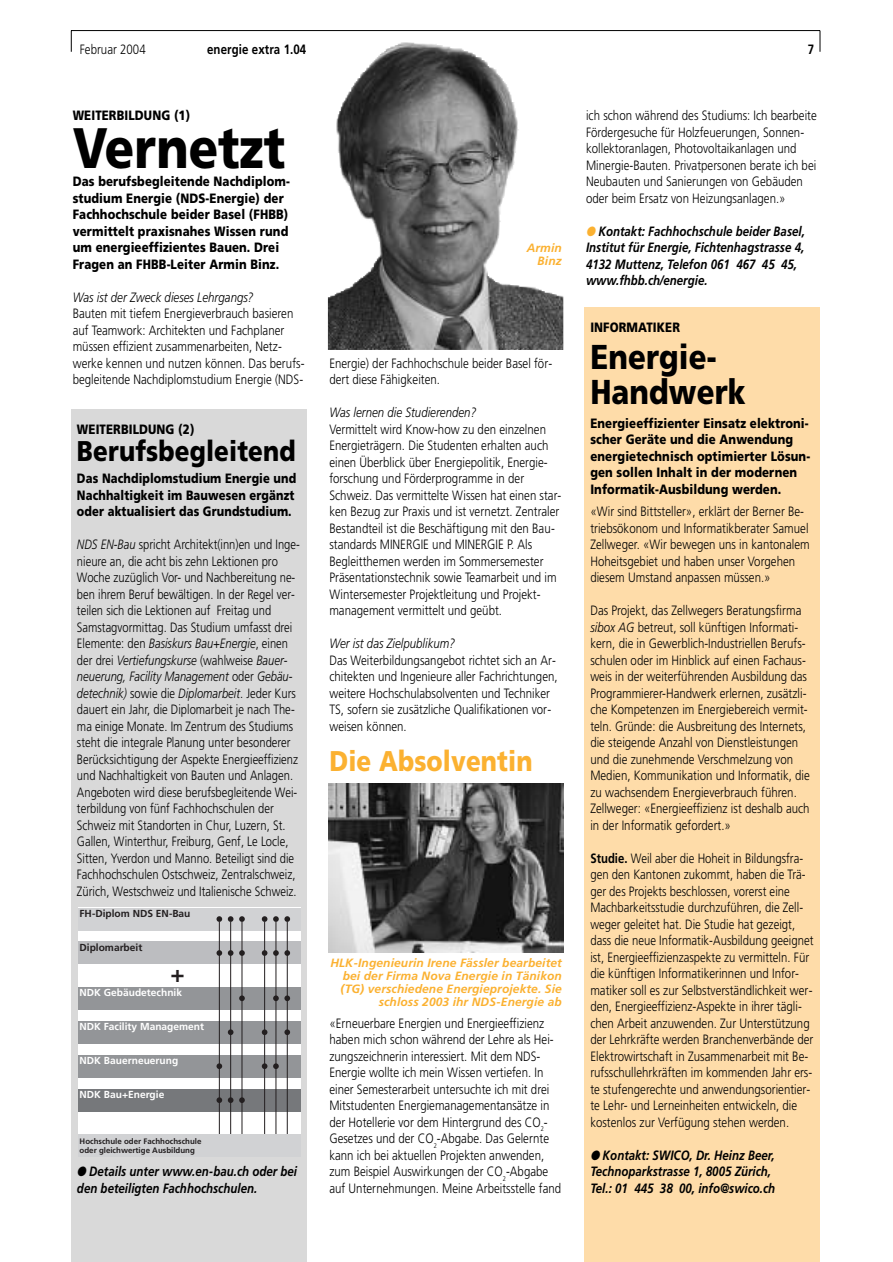
<style>
.page{position:relative;width:893px;height:1262px;background:#fff}
.page>*{position:absolute;margin:0;border:0;box-sizing:border-box;transform-origin:0 0}
.t1{font:900 57px "Frutiger";letter-spacing:-.005em;color:#000;scale:.85 1}
.t2{font:900 34.5px/34.5px "Frutiger";letter-spacing:.005em;color:#000;scale:.85 1}
.t3{font:900 28.5px "Frutiger";letter-spacing:.005em;color:#000;scale:.85 1}
.t4{font:900 28.5px "Frutiger";letter-spacing:.005em;color:#fbb131;scale:.85 1}
.t5{font:700 23.7px "Frutiger";color:#231f20}
.t6{font:300 13.5px/16.5px "Frutiger";color:#000;scale:.85 1}
.t7{font:300 13.5px/16.5px "Frutiger";color:#000;scale:.83 1}
.t8{font:300 13.5px/16.5px "Frutiger";color:#000;scale:.84 1}
.t9{font:900 13.5px/16.5px "Frutiger";letter-spacing:.01em;color:#000;scale:.85 1}
.t10{font:italic 700 13.5px/16.5px "Frutiger";color:#000;scale:.85 1}
.t11{font:900 13.5px/16.5px "Frutiger";letter-spacing:.01em;color:#000;scale:.83 1}
.t12{font:italic 300 13.5px "Frutiger";color:#000;scale:.85 1}
.t13{font:700 13.5px "Frutiger";letter-spacing:.01em;color:#000;scale:.85 1}
.t14{font:italic 700 12px/12.8px "Frutiger";letter-spacing:.01em;color:#fbb131;text-align:right}
.t15{font:700 10.2px "Frutiger";color:#fff}
.t16{font:700 10.2px "Frutiger";color:#231f20}
.t17{font:700 7.95px/9px "Frutiger";color:#231f20}
.s1{font-style:italic}
.s2{color:#fbb131}
.s3{font-weight:700}
</style>
<div class="page">
<hr style="left:71px;top:30px;width:748px;height:1px;background:#000">
<svg style="left:71px;top:31px;width:1px;height:21px"></svg>
<svg style="left:819px;top:31px;width:1px;height:21px"></svg>
<div style="left:71px;top:409px;width:235px;height:853px;background:#d9d9d9"></div>
<div style="left:584px;top:307px;width:236px;height:955px;background:#fedca9"></div>
<img style="left:328px;top:42px;width:235px;height:308px">
<img style="left:328px;top:783px;width:235px;height:169px">
<div style="left:511px;top:242px;width:52px;height:30px;background:#fff"></div>
<div style="left:78px;top:907px;width:223px;height:250px;background:#fff"></div>
<div style="left:78px;top:1020px;width:223px;height:23px;background:#939598"></div>
<div style="left:78px;top:941px;width:223px;height:23px;background:#bcbdc0"></div>
<div style="left:78px;top:987px;width:223px;height:22px;background:#939598"></div>
<div style="left:78px;top:1054px;width:223px;height:23px;background:#939598"></div>
<div style="left:78px;top:1088px;width:223px;height:23px;background:#76787b"></div>
<div style="left:78px;top:907px;width:223px;height:23px;background:#d1d2d4"></div>
<svg style="left:262px;top:916px;width:5px;height:218px"></svg>
<svg style="left:273px;top:916px;width:17px;height:218px"></svg>
<svg style="left:216px;top:916px;width:6px;height:218px"></svg>
<svg style="left:228px;top:916px;width:5px;height:218px"></svg>
<svg style="left:239px;top:916px;width:6px;height:218px"></svg>
<div style="left:78px;top:1134px;width:223px;height:22px;background:#d1d2d4"></div>
<p class="t6" style="left:80px;top:42px;width:79px">Februar 2004</p>
<p class="t13" style="left:207px;top:44px;width:118px">energie extra 1.04</p>
<p class="t13" style="left:807px;top:44px;width:9px">7</p>
<p class="t9" style="left:73px;top:108px;width:140px">WEITERBILDUNG (1)</p>
<h1 class="t1" style="left:73px;top:125px;width:251px">Vernetzt</h1>
<p class="t9" style="left:73px;top:174px;width:257px">Das berufsbegleitende Nachdiplom&shy;studium Energie (NDS-Energie) der Fachhochschule beider Basel (FHBB) vermittelt praxisnahes Wissen rund um energieeffizientes Bauen. Drei Fragen an FHBB-Leiter Armin Binz.</p>
<p class="t12" style="left:73px;top:291px;width:214px">Was ist der Zweck dieses Lehrgangs?</p>
<p class="t6" style="left:73px;top:306px;width:274px">Bauten mit tiefem Energieverbrauch basieren auf Teamwork: Architekten und Fachplaner müssen effizient zusammenarbeiten, Netz&shy;werke kennen und nutzen können. Das berufs&shy;begleitende Nachdiplomstudium Energie (NDS-</p>
<p class="t9" style="left:77px;top:422px;width:140px">WEITERBILDUNG (2)</p>
<h3 class="t3" style="left:77px;top:439px;width:259px">Berufsbegleitend</h3>
<p class="t11" style="left:77px;top:471px;width:266px">Das Nachdiplomstudium Energie und<br>Nachhaltigkeit im Bauwesen ergänzt oder aktualisiert das Grundstudium.</p>
<p class="t7" style="left:77px;top:537px;width:270px"><span class="s1">NDS EN-Bau</span> spricht Architekt(inn)en und Inge&shy;nieure an, die acht bis zehn Lektionen pro Woche zuzüglich Vor- und Nachbereitung ne&shy;ben ihrem Beruf bewältigen. In der Regel ver&shy;teilen sich die Lektionen auf Freitag und Samstagvormittag. Das Studium umfasst drei Elemente: den <span class="s1">Basiskurs Bau+Energie</span>, einen der drei <span class="s1">Vertiefungskurse</span> (wahlweise <span class="s1">Bauer&shy;neuerung, Facility Management</span> oder <span class="s1">Gebäu&shy;detechnik)</span> sowie die <span class="s1">Diplomarbeit</span>. Jeder Kurs dauert ein Jahr, die Diplomarbeit je nach The&shy;ma einige Monate. Im Zentrum des Studiums steht die integrale Planung unter besonderer Berücksichtigung der Aspekte Energieeffizienz und Nachhaltigkeit von Bauten und Anlagen.<br>Angeboten wird diese berufsbegleitende Wei&shy;terbildung von fünf Fachhochschulen der Schweiz mit Standorten in Chur, Luzern, St.<br>Gallen, Winterthur, Freiburg, Genf, Le Locle, Sitten, Yverdon und Manno. Beteiligt sind die Fachhochschulen Ostschweiz, Zentralschweiz, Zürich, Westschweiz und Italienische Schweiz.</p>
<p class="t16" style="left:80px;top:909px;width:112px">FH-Diplom NDS EN-Bau</p>
<p class="t16" style="left:79px;top:943px;width:64px">Diplomarbeit</p>
<p class="t15" style="left:80px;top:988px;width:104px">NDK Gebäudetechnik</p>
<h3 class="t5" style="left:170px;top:963px;width:16px">+</h3>
<p class="t15" style="left:79px;top:1022px;width:126px">NDK Facility Management</p>
<p class="t15" style="left:80px;top:1056px;width:100px">NDK Bauerneuerung</p>
<p class="t15" style="left:80px;top:1090px;width:86px">NDK Bau+Energie</p>
<p class="t17" style="left:80px;top:1136px;width:123px">Hochschule oder Fachhochschule oder gleichwertige Ausbildung</p>
<p class="t10" style="left:77px;top:1164px;width:260px">● Details unter www.en-bau.ch oder bei den beteiligten Fachhochschulen.</p>
<p class="t14" style="left:526px;top:243px;width:37px">Armin<br>Binz</p>
<p class="t6" style="left:329px;top:356px;width:263px">Energie) der Fachhochschule beider Basel för&shy;dert diese Fähigkeiten.</p>
<p class="t12" style="left:329px;top:407px;width:174px">Was lernen die Studierenden?</p>
<p class="t6" style="left:329px;top:422px;width:274px">Vermittelt wird Know-how zu den einzelnen Energieträgern. Die Studenten erhalten auch einen Überblick über Energiepolitik, Energie&shy;forschung und Förderprogramme in der Schweiz. Das vermittelte Wissen hat einen star&shy;ken Bezug zur Praxis und ist vernetzt. Zentraler Bestandteil ist die Beschäftigung mit den Bau&shy;standards MINERGIE und MINERGIE P. Als Begleitthemen werden im Sommersemester Präsentationstechnik sowie Teamarbeit und im Wintersemester Projektleitung und Projekt&shy;management vermittelt und geübt.</p>
<p class="t12" style="left:329px;top:638px;width:149px">Wer ist das Zielpublikum?</p>
<p class="t6" style="left:329px;top:653px;width:270px">Das Weiterbildungsangebot richtet sich an Ar&shy;chitekten und Ingenieure aller Fachrichtungen, weitere Hochschulabsolventen und Techniker TS, sofern sie zusätzliche Qualifikationen vor&shy;weisen können.</p>
<h3 class="t4" style="left:329px;top:749px;width:240px">Die Absolventin</h3>
<p class="t14" style="left:330px;top:957px;width:233px">HLK-Ingenieurin Irene Fässler bearbeitet bei der Firma Nova Energie in Tänikon (TG) verschiedene Energieprojekte. Sie schloss 2003 ihr NDS-Energie ab</p>
<p class="t6" style="left:329px;top:1016px;width:274px">«Erneuerbare Energien und Energieeffizienz haben mich schon während der Lehre als Hei&shy;zungszeichnerin interessiert. Mit dem NDS-Energie wollte ich mein Wissen vertiefen. In einer Semesterarbeit untersuchte ich mit drei Mitstudenten Energiemanagementansätze in der Hotellerie vor dem Hintergrund des CO<sub>2</sub>- Gesetzes und der CO<sub>2</sub>-Abgabe. Das Gelernte kann ich bei aktuellen Projekten anwenden, zum Beispiel Auswirkungen der CO<sub>2</sub>-Abgabe auf Unternehmungen. Meine Arbeitsstelle fand</p>
<p class="t6" style="left:586px;top:108px;width:273px">ich schon während des Studiums: Ich bearbeite Fördergesuche für Holzfeuerungen, Sonnen&shy;kollektoranlagen, Photovoltaikanlagen und Minergie-Bauten. Privatpersonen berate ich bei Neubauten und Sanierungen von Gebäuden oder beim Ersatz von Heizungsanlagen.»</p>
<p class="t10" style="left:586px;top:224px;width:259px"><span class="s2">●</span> Kontakt: Fachhochschule beider Basel, Institut für Energie, Fichtenhagstrasse 4, 4132 Muttenz, Telefon 061 467 45 45, www.fhbb.ch/energie.</p>
<p class="t9" style="left:590px;top:320px;width:107px">INFORMATIKER</p>
<h2 class="t2" style="left:590px;top:342px;width:184px">Energie-<br>Handwerk</h2>
<p class="t9" style="left:590px;top:416px;width:260px">Energieeffizienter Einsatz elektroni&shy;scher Geräte und die Anwendung energietechnisch optimierter Lösun&shy;gen sollen Inhalt in der modernen Informatik-Ausbildung werden.</p>
<p class="t6" style="left:590px;top:504px;width:259px">«Wir sind Bittsteller», erklärt der Berner Be&shy;triebsökonom und Informatikberater Samuel Zellweger. «Wir bewegen uns in kantonalem Hoheitsgebiet und haben unser Vorgehen diesem Umstand anpassen müssen.»</p>
<p class="t6" style="left:590px;top:603px;width:260px">Das Projekt, das Zellwegers Beratungsfirma <span class="s1">sibox AG</span> betreut, soll künftigen Informati&shy;kern, die in Gewerblich-Industriellen Berufs&shy;schulen oder im Hinblick auf einen Fachaus&shy;weis in der weiterführenden Ausbildung das Programmierer-Handwerk erlernen, zusätzli&shy;che Kompetenzen im Energiebereich vermit&shy;teln. Gründe: die Ausbreitung des Internets, die steigende Anzahl von Dienstleistungen und die zunehmende Verschmelzung von Medien, Kommunikation und Informatik, die zu wachsendem Energieverbrauch führen.<br>Zellweger: «Energieeffizienz ist deshalb auch in der Informatik gefordert.»</p>
<p class="t8" style="left:590px;top:851px;width:267px"><span class="s3">Studie.</span> Weil aber die Hoheit in Bildungsfra&shy;gen den Kantonen zukommt, haben die Trä&shy;ger des Projekts beschlossen, vorerst eine Machbarkeitsstudie durchzuführen, die Zell&shy;weger geleitet hat. Die Studie hat gezeigt, dass die neue Informatik-Ausbildung geeignet ist, Energieeffizienzaspekte zu vermitteln. Für die künftigen Informatikerinnen und Infor&shy;matiker soll es zur Selbstverständlichkeit wer&shy;den, Energieeffizienz-Aspekte in ihrer tägli&shy;chen Arbeit anzuwenden. Zur Unterstützung der Lehrkräfte werden Branchenverbände der Elektrowirtschaft in Zusammenarbeit mit Be&shy;rufsschullehrkräften im kommenden Jahr ers&shy;te stufengerechte und anwendungsorientier&shy;te Lehr- und Lerneinheiten entwickeln, die kostenlos zur Verfügung stehen werden.</p>
<p class="t10" style="left:590px;top:1148px;width:219px">● Kontakt: SWICO, Dr. Heinz Beer,<br>Technoparkstrasse 1, 8005 Zürich,<br>Tel.: 01 445 38 00, info@swico.ch</p>
</div>
